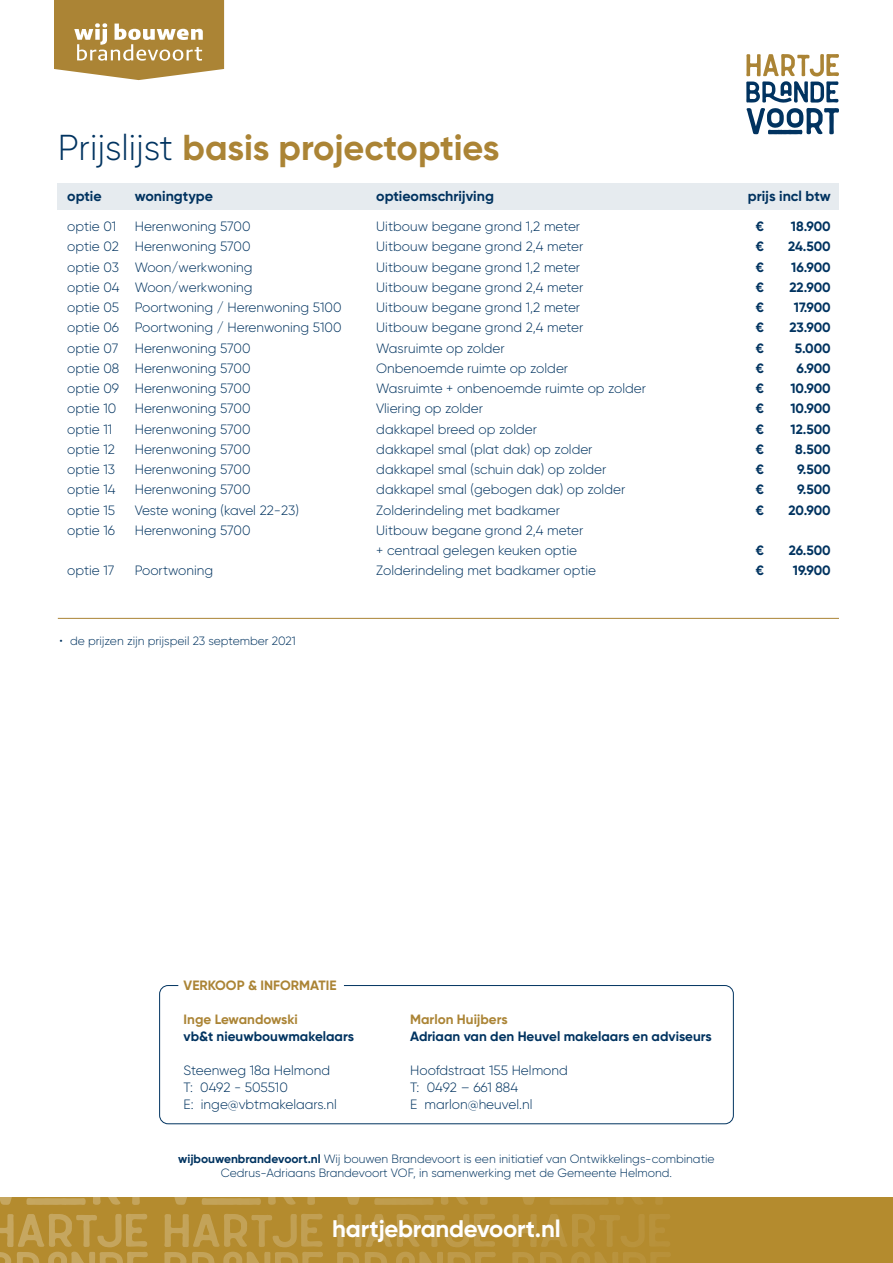
<style>
.page{position:relative;width:893px;height:1263px;background:#fff}
.page>*{position:absolute;margin:0;border:0;box-sizing:border-box;transform-origin:0 0}
.t1{font:700 36px "Gilroy";letter-spacing:-.005em;color:#ab8435}
.t2{font:700 24px "Gilroy";letter-spacing:-.01em;color:#fff}
.t3{font:700 14.25px "Gilroy";color:#013360}
.t4{font:300 13.5px "Gilroy";color:#013360}
.t5{font:700 13.5px "Gilroy";color:#013360}
.t6{font:700 13.5px "Gilroy";color:#ab8435}
.t7{font:300 12px "Gilroy";color:#013360}
.s1{font-weight:300;color:#013360}
.s2{font-weight:700}
</style>
<div class="page">
<div style="left:0;top:1197px;width:893px;height:66px;background:#b48b2e"></div>
<svg style="left:337px;top:1214px;width:159px;height:49px"></svg>
<svg style="left:347px;top:1197px;width:141px;height:8px"></svg>
<svg style="left:0;top:1214px;width:148px;height:49px"></svg>
<svg style="left:0;top:1197px;width:140px;height:8px"></svg>
<svg style="left:512px;top:1214px;width:158px;height:49px"></svg>
<svg style="left:522px;top:1197px;width:140px;height:8px"></svg>
<svg style="left:164px;top:1214px;width:159px;height:49px"></svg>
<svg style="left:174px;top:1197px;width:141px;height:8px"></svg>
<svg style="left:746px;top:54px;width:93px;height:80px"></svg>
<svg style="left:54px;top:0;width:170px;height:80px;background:#ba9a59"></svg>
<div style="left:58px;top:183px;width:781px;height:26px;background:#e6ebef"></div>
<div style="left:159px;top:985px;width:575px;height:139px;border:1px solid #013360;border-radius:9px"></div>
<hr style="left:58px;top:618px;width:781px;height:1px;background:#ab8435">
<p class="t1" style="left:58px;top:125px;width:443px"><span class="s1">Prijslijst</span> basis projectopties</p>
<p class="t3" style="left:67px;top:187px;width:36px">optie</p>
<p class="t3" style="left:135px;top:187px;width:80px">woningtype</p>
<p class="t3" style="left:376px;top:187px;width:119px">optieomschrijving</p>
<p class="t3" style="left:748px;top:187px;width:84px">prijs incl btw</p>
<p class="t4" style="left:67px;top:218px;width:50px">optie 01</p>
<p class="t4" style="left:135px;top:218px;width:117px">Herenwoning 5700</p>
<p class="t4" style="left:376px;top:218px;width:205px">Uitbouw begane grond 1,2 meter</p>
<p class="t5" style="left:756px;top:218px;width:10px">€</p>
<p class="t5" style="left:791px;top:218px;width:42px">18.900</p>
<p class="t4" style="left:67px;top:238px;width:185px">optie 02 Herenwoning 5700</p>
<p class="t4" style="left:376px;top:238px;width:209px">Uitbouw begane grond 2,4 meter</p>
<p class="t5" style="left:756px;top:238px;width:10px">€</p>
<p class="t5" style="left:788px;top:238px;width:44px">24.500</p>
<p class="t4" style="left:67px;top:259px;width:187px">optie 03 Woon/werkwoning</p>
<p class="t4" style="left:376px;top:259px;width:205px">Uitbouw begane grond 1,2 meter</p>
<p class="t5" style="left:756px;top:258px;width:10px">€</p>
<p class="t5" style="left:791px;top:258px;width:41px">16.900</p>
<p class="t4" style="left:67px;top:279px;width:187px">optie 04 Woon/werkwoning</p>
<p class="t4" style="left:376px;top:279px;width:209px">Uitbouw begane grond 2,4 meter</p>
<p class="t5" style="left:756px;top:279px;width:10px">€</p>
<p class="t5" style="left:789px;top:279px;width:43px">22.900</p>
<p class="t4" style="left:67px;top:299px;width:276px">optie 05 Poortwoning / Herenwoning 5100</p>
<p class="t4" style="left:376px;top:299px;width:205px">Uitbouw begane grond 1,2 meter</p>
<p class="t5" style="left:756px;top:299px;width:10px">€</p>
<p class="t5" style="left:794px;top:299px;width:38px">17.900</p>
<p class="t4" style="left:67px;top:319px;width:276px">optie 06 Poortwoning / Herenwoning 5100</p>
<p class="t4" style="left:376px;top:319px;width:209px">Uitbouw begane grond 2,4 meter</p>
<p class="t5" style="left:756px;top:319px;width:10px">€</p>
<p class="t5" style="left:789px;top:319px;width:43px">23.900</p>
<p class="t4" style="left:67px;top:340px;width:185px">optie 07 Herenwoning 5700</p>
<p class="t4" style="left:376px;top:340px;width:130px">Wasruimte op zolder</p>
<p class="t5" style="left:756px;top:339px;width:10px">€</p>
<p class="t5" style="left:795px;top:339px;width:37px">5.000</p>
<p class="t4" style="left:67px;top:360px;width:185px">optie 08 Herenwoning 5700</p>
<p class="t4" style="left:376px;top:360px;width:193px">Onbenoemde ruimte op zolder</p>
<p class="t5" style="left:756px;top:360px;width:10px">€</p>
<p class="t5" style="left:796px;top:360px;width:36px">6.900</p>
<p class="t4" style="left:67px;top:380px;width:185px">optie 09 Herenwoning 5700</p>
<p class="t4" style="left:376px;top:380px;width:271px">Wasruimte + onbenoemde ruimte op zolder</p>
<p class="t5" style="left:756px;top:380px;width:10px">€</p>
<p class="t5" style="left:790px;top:380px;width:42px">10.900</p>
<p class="t4" style="left:67px;top:400px;width:51px">optie 10</p>
<p class="t4" style="left:135px;top:400px;width:117px">Herenwoning 5700</p>
<p class="t4" style="left:376px;top:400px;width:108px">Vliering op zolder</p>
<p class="t5" style="left:756px;top:400px;width:10px">€</p>
<p class="t5" style="left:790px;top:400px;width:42px">10.900</p>
<p class="t4" style="left:67px;top:421px;width:47px">optie 11</p>
<p class="t4" style="left:135px;top:421px;width:117px">Herenwoning 5700</p>
<p class="t4" style="left:376px;top:421px;width:162px">dakkapel breed op zolder</p>
<p class="t5" style="left:756px;top:420px;width:10px">€</p>
<p class="t5" style="left:790px;top:420px;width:42px">12.500</p>
<p class="t4" style="left:67px;top:441px;width:49px">optie 12</p>
<p class="t4" style="left:135px;top:441px;width:117px">Herenwoning 5700</p>
<p class="t4" style="left:376px;top:441px;width:218px">dakkapel smal (plat dak) op zolder</p>
<p class="t5" style="left:756px;top:441px;width:10px">€</p>
<p class="t5" style="left:795px;top:441px;width:37px">8.500</p>
<p class="t4" style="left:67px;top:461px;width:49px">optie 13</p>
<p class="t4" style="left:135px;top:461px;width:117px">Herenwoning 5700</p>
<p class="t4" style="left:376px;top:461px;width:232px">dakkapel smal (schuin dak) op zolder</p>
<p class="t5" style="left:756px;top:461px;width:10px">€</p>
<p class="t5" style="left:797px;top:461px;width:35px">9.500</p>
<p class="t4" style="left:67px;top:481px;width:50px">optie 14</p>
<p class="t4" style="left:135px;top:481px;width:117px">Herenwoning 5700</p>
<p class="t4" style="left:376px;top:481px;width:251px">dakkapel smal (gebogen dak) op zolder</p>
<p class="t5" style="left:756px;top:481px;width:10px">€</p>
<p class="t5" style="left:797px;top:481px;width:35px">9.500</p>
<p class="t4" style="left:67px;top:502px;width:49px">optie 15</p>
<p class="t4" style="left:135px;top:502px;width:166px">Veste woning (kavel 22-23)</p>
<p class="t4" style="left:376px;top:502px;width:185px">Zolderindeling met badkamer</p>
<p class="t5" style="left:756px;top:501px;width:10px">€</p>
<p class="t5" style="left:788px;top:501px;width:44px">20.900</p>
<p class="t4" style="left:67px;top:522px;width:49px">optie 16</p>
<p class="t4" style="left:135px;top:522px;width:117px">Herenwoning 5700</p>
<p class="t4" style="left:376px;top:522px;width:209px">Uitbouw begane grond 2,4 meter</p>
<p class="t4" style="left:376px;top:542px;width:202px">+ centraal gelegen keuken optie</p>
<p class="t5" style="left:756px;top:542px;width:10px">€</p>
<p class="t5" style="left:789px;top:542px;width:44px">26.500</p>
<p class="t4" style="left:67px;top:562px;width:49px">optie 17</p>
<p class="t4" style="left:135px;top:562px;width:80px">Poortwoning</p>
<p class="t4" style="left:376px;top:562px;width:221px">Zolderindeling met badkamer optie</p>
<p class="t5" style="left:756px;top:562px;width:10px">€</p>
<p class="t5" style="left:793px;top:562px;width:39px">19.900</p>
<p class="t7" style="left:60px;top:634px;width:238px">• de prijzen zijn prijspeil 23 september 2021</p>
<p class="t6" style="left:184px;top:976px;width:154px">VERKOOP &amp; INFORMATIE</p>
<p class="t6" style="left:184px;top:1010px;width:116px">Inge Lewandowski</p>
<p class="t5" style="left:184px;top:1028px;width:172px">vb&amp;t nieuwbouwmakelaars</p>
<p class="t4" style="left:184px;top:1062px;width:148px">Steenweg 18a Helmond</p>
<p class="t4" style="left:184px;top:1079px;width:106px">T: 0492 - 505510</p>
<p class="t4" style="left:184px;top:1096px;width:155px">E: inge@vbtmakelaars.nl</p>
<p class="t6" style="left:410px;top:1010px;width:99px">Marlon Huijbers</p>
<p class="t5" style="left:410px;top:1028px;width:303px">Adriaan van den Heuvel makelaars en adviseurs</p>
<p class="t4" style="left:410px;top:1062px;width:159px">Hoofdstraat 155 Helmond</p>
<p class="t4" style="left:410px;top:1079px;width:110px">T: 0492 – 661 884</p>
<p class="t4" style="left:410px;top:1096px;width:124px">E marlon@heuvel.nl</p>
<p class="t7" style="left:178px;top:1152px;width:538px"><span class="s2">wijbouwenbrandevoort.nl</span> Wij bouwen Brandevoort is een initiatief van Ontwikkelings-combinatie</p>
<p class="t7" style="left:221px;top:1165px;width:453px">Cedrus-Adriaans Brandevoort VOF, in samenwerking met de Gemeente Helmond.</p>
<p class="t2" style="left:332px;top:1213px;width:230px">hartjebrandevoort.nl</p>
</div>
